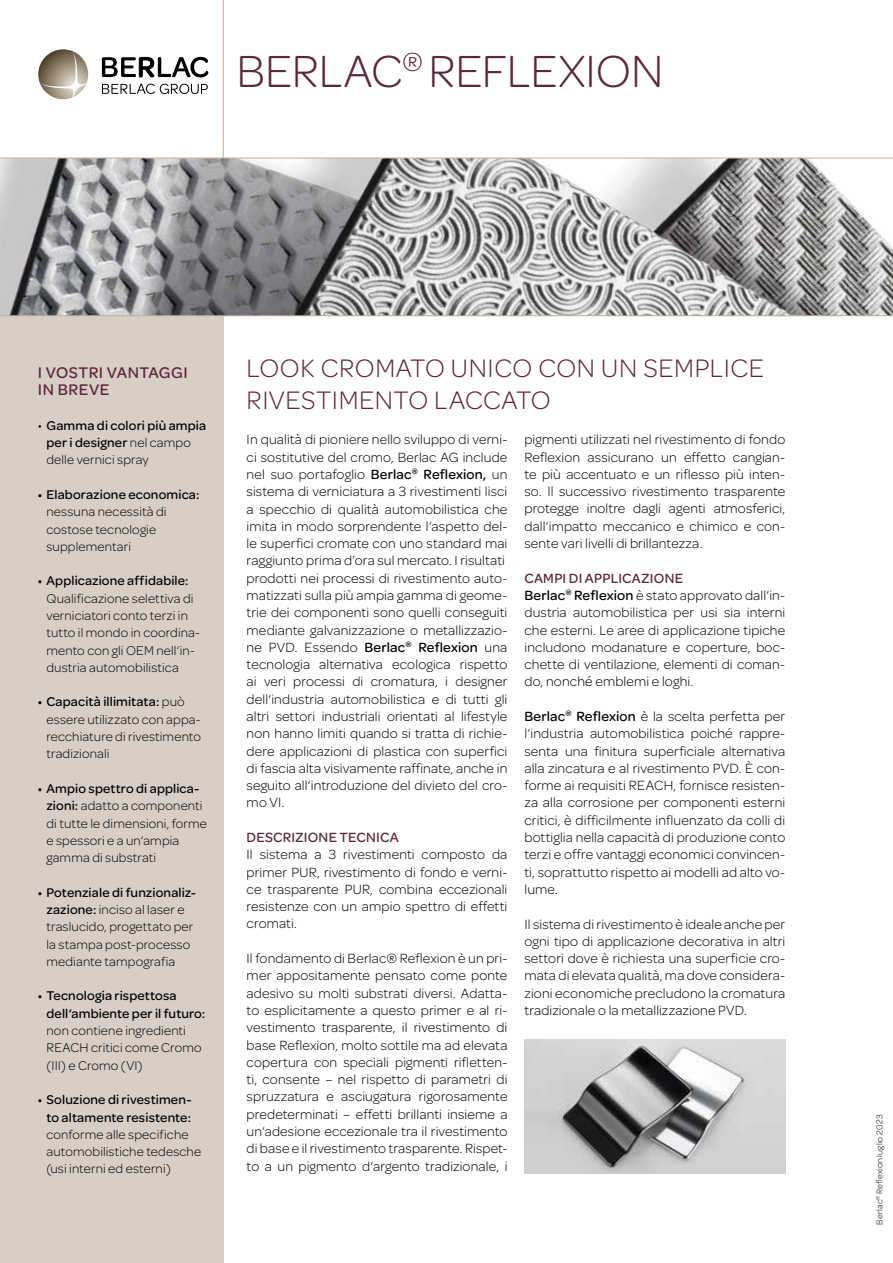
<style>
.page{position:relative;width:893px;height:1263px;background:#fff}
.page>*{position:absolute;margin:0;border:0;box-sizing:border-box;transform-origin:0 0}
.t1{font:300 48px "Omnes";letter-spacing:-.005em;color:#5b283e}
.t2{font:300 27px/31.5px "Omnes";letter-spacing:.02em;color:#5b283e}
.t3{font:500 16.5px/17.2px "Omnes";letter-spacing:.03em;color:#5b283e}
.t4{font:300 14.25px/17.2px "Omnes";letter-spacing:.01em;color:#000;text-align:justify}
.t5{font:500 14.25px "Omnes";letter-spacing:.02em;color:#5b283e}
.t6{font:300 13.5px/17.2px "Omnes";letter-spacing:.01em;color:#000}
.t7{font:500 13.5px/17.2px "Omnes";letter-spacing:.015em;color:#000}
.t8{font:300 9px "Omnes";letter-spacing:.02em;color:#000}
.s1{font-weight:300;font-size:14.25px}
.s2{font-weight:300}
.s3{font-weight:500}
.s4{font-weight:500;color:#5b283e}
</style>
<div class="page">
<div style="left:0;top:316px;width:223px;height:947px;background:#d8cec5"></div>
<img style="left:0;top:159px;width:893px;height:156px">
<svg style="left:102px;top:84px;width:106px;height:10px"></svg>
<svg style="left:102px;top:57px;width:106px;height:20px"></svg>
<svg style="left:38px;top:49px;width:50px;height:50px"></svg>
<svg style="left:41px;top:52px;width:46px;height:46px"></svg>
<hr style="left:0;top:158px;width:893px;height:1px;background:#bfb0a2">
<hr style="left:0;top:315px;width:893px;height:1px;background:#bfb0a2">
<hr style="left:223px;top:0;width:1px;height:158px;background:#bfb0a2">
<img style="left:524px;top:1040px;width:261px;height:133px">
<h1 class="t1" style="left:236px;top:39px;width:429px">BERLAC<sup>®</sup> REFLEXION</h1>
<p class="t3" style="left:38px;top:363px;width:151px">I VOSTRI VANTAGGI<br>IN BREVE</p>
<p class="t7" style="left:46px;top:416px;width:161px;text-indent:-9px"><span class="s1">•</span> Gamma di colori più ampia per i designer <span class="s2">nel campo delle vernici spray</span></p>
<p class="t7" style="left:38px;top:485px;width:163px">• Elaborazione economica:</p>
<p class="t6" style="left:46px;top:502px;width:122px">nessuna necessità di costose tecnologie supplementari</p>
<p class="t7" style="left:38px;top:571px;width:152px">• Applicazione affidabile:</p>
<p class="t6" style="left:46px;top:589px;width:155px">Qualificazione selettiva di verniciatori conto terzi in tutto il mondo in coordina&shy;mento con gli OEM nell‘in&shy;dustria automobilistica</p>
<p class="t6" style="left:46px;top:693px;width:156px;text-indent:-9px"><span class="s3">• Capacità illimitata:</span> può essere utilizzato con appa&shy;recchiature di rivestimento tradizionali</p>
<p class="t6" style="left:46px;top:779px;width:162px;text-indent:-9px"><span class="s3">• Ampio spettro di applica&shy;zioni:</span> adatto a componenti di tutte le dimensioni, forme e spessori e a un‘ampia gamma di substrati</p>
<p class="t6" style="left:46px;top:883px;width:151px;text-indent:-9px"><span class="s3">• Potenziale di funzionaliz&shy;zazione:</span> inciso al laser e traslucido, progettato per la stampa post-processo mediante tampografia</p>
<p class="t7" style="left:46px;top:986px;width:160px;text-indent:-9px">• Tecnologia rispettosa dell‘ambiente per il futuro:</p>
<p class="t6" style="left:46px;top:1021px;width:157px">non contiene ingredienti<br>REACH critici come Cromo (III) e Cromo (VI)</p>
<p class="t7" style="left:38px;top:1090px;width:155px;text-align:center">• Soluzione di rivestimen&shy;to altamente resistente:</p>
<p class="t6" style="left:46px;top:1125px;width:156px">conforme alle specifiche automobilistiche tedesche (usi interni ed esterni)</p>
<h2 class="t2" style="left:247px;top:351px;width:519px">LOOK CROMATO UNICO CON UN SEMPLICE<br>RIVESTIMENTO LACCATO</h2>
<p class="t4" style="left:247px;top:430px;width:262px;text-align:left">In qualità di pioniere nello sviluppo di verni&shy;ci sostitutive del cromo, Berlac AG include nel suo portafoglio <span class="s3">Berlac</span><sup>®</sup> <span class="s3">Reflexion,</span> un sistema di verniciatura a 3 rivestimenti lisci a specchio di qualità automobilistica che imita in modo sorprendente l‘aspetto del&shy;le superfici cromate con uno standard mai raggiunto prima d’ora sul mercato. I risultati prodotti nei processi di rivestimento auto&shy;matizzati sulla più ampia gamma di geome&shy;trie dei componenti sono quelli conseguiti mediante galvanizzazione o metallizzazio&shy;ne PVD. Essendo <span class="s3">Berlac</span><sup>®</sup> <span class="s3">Reflexion</span> una tecnologia alternativa ecologica rispetto ai veri processi di cromatura, i designer dell‘industria automobilistica e di tutti gli altri settori industriali orientati al lifestyle non hanno limiti quando si tratta di richie&shy;dere applicazioni di plastica con superfici di fascia alta visivamente raffinate, anche in seguito all‘introduzione del divieto del cro&shy;mo VI.</p>
<p class="t5" style="left:247px;top:827px;width:154px">DESCRIZIONE TECNICA</p>
<p class="t4" style="left:247px;top:845px;width:262px">Il sistema a 3 rivestimenti composto da primer PUR, rivestimento di fondo e verni&shy;ce trasparente PUR, combina eccezionali resistenze con un ampio spettro di effetti cromati.</p>
<p class="t4" style="left:247px;top:949px;width:262px">Il fondamento di Berlac® Reflexion è un pri&shy;mer appositamente pensato come ponte adesivo su molti substrati diversi. Adatta&shy;to esplicitamente a questo primer e al ri&shy;vestimento trasparente, il rivestimento di base Reflexion, molto sottile ma ad elevata copertura con speciali pigmenti rifletten&shy;ti, consente – nel rispetto di parametri di spruzzatura e asciugatura rigorosamente predeterminati – effetti brillanti insieme a un‘adesione eccezionale tra il rivestimento di base e il rivestimento trasparente. Rispet&shy;to a un pigmento d‘argento tradizionale, i</p>
<p class="t4" style="left:524px;top:430px;width:262px">pigmenti utilizzati nel rivestimento di fondo Reflexion assicurano un effetto cangian&shy;te più accentuato e un riflesso più inten&shy;so. Il successivo rivestimento trasparente protegge inoltre dagli agenti atmosferici, dall‘impatto meccanico e chimico e con&shy;sente vari livelli di brillantezza.</p>
<p class="t4" style="left:524px;top:568px;width:262px;text-align:left"><span class="s4">CAMPI DI APPLICAZIONE<br></span><span class="s3">Berlac</span><sup>®</sup> <span class="s3">Reflexion</span> è stato approvato dall‘in&shy;dustria automobilistica per usi sia interni che esterni. Le aree di applicazione tipiche includono modanature e coperture, boc&shy;chette di ventilazione, elementi di coman&shy;do, nonché emblemi e loghi.</p>
<p class="t4" style="left:524px;top:707px;width:262px"><span class="s3">Berlac</span><sup>®</sup> <span class="s3">Reflexion</span> è la scelta perfetta per l‘industria automobilistica poiché rappre&shy;senta una finitura superficiale alternativa alla zincatura e al rivestimento PVD. È con&shy;forme ai requisiti REACH, fornisce resisten&shy;za alla corrosione per componenti esterni critici, è difficilmente influenzato da colli di bottiglia nella capacità di produzione conto terzi e offre vantaggi economici convincen&shy;ti, soprattutto rispetto ai modelli ad alto vo&shy;lume.</p>
<p class="t4" style="left:524px;top:914px;width:262px">Il sistema di rivestimento è ideale anche per ogni tipo di applicazione decorativa in altri settori dove è richiesta una superficie cro&shy;mata di elevata qualità, ma dove considera&shy;zioni economiche precludono la cromatura tradizionale o la metallizzazione PVD.</p>
<p class="t8" style="left:873px;top:1225px;width:112px;rotate:-90deg">Berlac<sup>®</sup> Reflexion luglio 2023</p>
</div>
